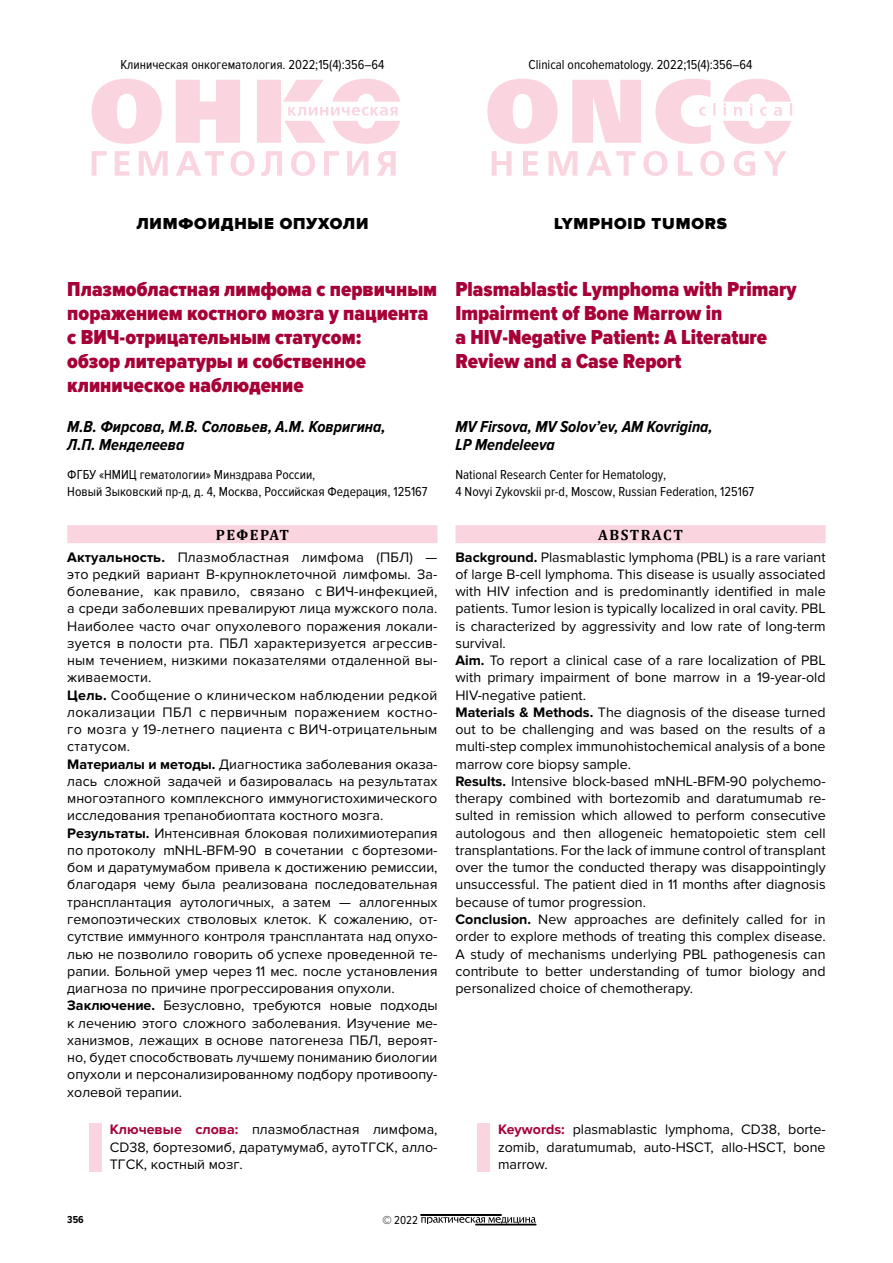
<style>
.page{position:relative;width:893px;height:1263px;background:#fff}
.page>*{position:absolute;margin:0;border:0;box-sizing:border-box;transform-origin:0 0}
.t1{font:900 21px/24px "Proxima Nova Cond";color:#a70037}
.t2{font:italic 700 16.5px/18px "Proxima Nova Cond";color:#000}
.t3{font:900 16.5px "Proxima Nova";letter-spacing:.05em;color:#000}
.t4{font:700 15px "Cambria";letter-spacing:.1em;color:#000}
.t5{font:14.25px/17.2px "Proxima Nova";color:#000}
.t6{font:13.5px/16.5px "Proxima Nova Cond";color:#000}
.t7{font:12px "Proxima Nova Cond";color:#000}
.t8{font:700 10.5px "Proxima Nova Cond";color:#000}
.s1{font-weight:700}
.s2{font-weight:700;color:#a70037}
</style>
<div class="page">
<svg style="left:421px;top:1217px;width:115px;height:7px"></svg>
<div style="left:421px;top:1214px;width:80px;height:1px;border:1px solid #000"></div>
<div style="left:476px;top:1224px;width:60px;height:1px;border:1px solid #000"></div>
<svg style="left:492px;top:151px;width:294px;height:25px"></svg>
<svg style="left:487px;top:79px;width:305px;height:65px"></svg>
<svg style="left:92px;top:79px;width:308px;height:65px"></svg>
<svg style="left:92px;top:151px;width:304px;height:25px"></svg>
<div style="left:67px;top:525px;width:370px;height:18px;background:#fad5e0"></div>
<div style="left:89px;top:1123px;width:13px;height:48px;background:#fad5e0"></div>
<div style="left:455px;top:525px;width:371px;height:18px;background:#fad5e0"></div>
<div style="left:477px;top:1123px;width:13px;height:48px;background:#fad5e0"></div>
<p class="t6" style="left:120px;top:57px;width:265px">Клиническая онкогематология. 2022;15(4):356–64</p>
<p class="t6" style="left:529px;top:57px;width:225px">Clinical oncohematology. 2022;15(4):356–64</p>
<p class="t3" style="left:136px;top:214px;width:233px">ЛИМФОИДНЫЕ ОПУХОЛИ</p>
<p class="t3" style="left:554px;top:214px;width:174px">LYMPHOID TUMORS</p>
<h1 class="t1" style="left:67px;top:277px;width:371px">Плазмобластная лимфома с первичным поражением костного мозга у пациента с ВИЧ-отрицательным статусом:<br>обзор литературы и собственное клиническое наблюдение</h1>
<p class="t2" style="left:67px;top:418px;width:320px">М.В. Фирсова, М.В. Соловьев, А.М. Ковригина,<br>Л.П. Менделеева</p>
<p class="t6" style="left:67px;top:467px;width:362px">ФГБУ «НМИЦ гематологии» Минздрава России,<br>Новый Зыковский пр-д, д. 4, Москва, Российская Федерация, 125167</p>
<p class="t4" style="left:216px;top:524px;width:75px">РЕФЕРАТ</p>
<p class="t5" style="left:67px;top:548px;width:372px"><span class="s1">Актуальность.</span> Плазмобластная лимфома (ПБЛ) — это редкий вариант В-крупноклеточной лимфомы. За&shy;болевание, как правило, связано с ВИЧ-инфекцией, а среди заболевших превалируют лица мужского пола.<br>Наиболее часто очаг опухолевого поражения локали&shy;зуется в полости рта. ПБЛ характеризуется агрессив&shy;ным течением, низкими показателями отдаленной вы&shy;живаемости.<br><span class="s1">Цель.</span> Сообщение о клиническом наблюдении редкой локализации ПБЛ с первичным поражением костно&shy;го мозга у 19-летнего пациента с ВИЧ-отрицательным статусом.<br><span class="s1">Материалы и методы.</span> Диагностика заболевания оказа&shy;лась сложной задачей и базировалась на результатах многоэтапного комплексного иммуногистохимического исследования трепанобиоптата костного мозга.<br><span class="s1">Результаты.</span> Интенсивная блоковая полихимиотерапия по протоколу mNHL-BFM-90 в сочетании с бортезоми&shy;бом и даратумумабом привела к достижению ремиссии, благодаря чему была реализована последовательная трансплантация аутологичных, а затем — аллогенных гемопоэтических стволовых клеток. К сожалению, от&shy;сутствие иммунного контроля трансплантата над опухо&shy;лью не позволило говорить об успехе проведенной те&shy;рапии. Больной умер через 11 мес. после установления диагноза по причине прогрессирования опухоли.<br><span class="s1">Заключение.</span> Безусловно, требуются новые подходы к лечению этого сложного заболевания. Изучение ме&shy;ханизмов, лежащих в основе патогенеза ПБЛ, вероят&shy;но, будет способствовать лучшему пониманию биологии опухоли и персонализированному подбору противоопу&shy;холевой терапии.</p>
<p class="t5" style="left:110px;top:1121px;width:329px;text-align:justify"><span class="s2">Ключевые слова:</span> плазмобластная лимфома, CD38, бортезомиб, даратумумаб, аутоТГСК, алло-ТГСК, костный мозг.</p>
<p class="t8" style="left:67px;top:1213px;width:18px">356</p>
<p class="t7" style="left:382px;top:1213px;width:37px">© 2022</p>
<h1 class="t1" style="left:455px;top:277px;width:343px">Plasmablastic Lymphoma with Primary<br>Impairment of Bone Marrow in<br>a HIV-Negative Patient: A Literature<br>Review and a Case Report</h1>
<p class="t2" style="left:455px;top:418px;width:259px">MV Firsova, MV Solov’ev, AM Kovrigina,<br>LP Mendeleeva</p>
<p class="t6" style="left:455px;top:467px;width:300px">National Research Center for Hematology,<br>4 Novyi Zykovskii pr-d, Moscow, Russian Federation, 125167</p>
<p class="t4" style="left:598px;top:524px;width:86px">ABSTRACT</p>
<p class="t5" style="left:455px;top:548px;width:372px"><span class="s1">Background.</span> Plasmablastic lymphoma (PBL) is a rare variant of large B-cell lymphoma. This disease is usually associated with HIV infection and is predominantly identified in male patients. Tumor lesion is typically localized in oral cavity. PBL is characterized by aggressivity and low rate of long-term survival.<br><span class="s1">Aim.</span> To report a clinical case of a rare localization of PBL with primary impairment of bone marrow in a 19-year-old HIV-negative patient.<br><span class="s1">Materials &amp; Methods.</span> The diagnosis of the disease turned out to be challenging and was based on the results of a multi-step complex immunohistochemical analysis of a bone marrow core biopsy sample.<br><span class="s1">Results.</span> Intensive block-based mNHL-BFM-90 polychemo&shy;therapy combined with bortezomib and daratumumab re&shy;sulted in remission which allowed to perform consecutive autologous and then allogeneic hematopoietic stem cell transplantations. For the lack of immune control of transplant over the tumor the conducted therapy was disappointingly unsuccessful. The patient died in 11 months after diagnosis because of tumor progression.<br><span class="s1">Conclusion.</span> New approaches are definitely called for in order to explore methods of treating this complex disease.<br>A study of mechanisms underlying PBL pathogenesis can contribute to better understanding of tumor biology and personalized choice of chemotherapy.</p>
<p class="t5" style="left:498px;top:1121px;width:329px;text-align:justify"><span class="s2">Keywords:</span> plasmablastic lymphoma, CD38, borte&shy;zomib, daratumumab, auto-HSCT, allo-HSCT, bone marrow.</p>
</div>
